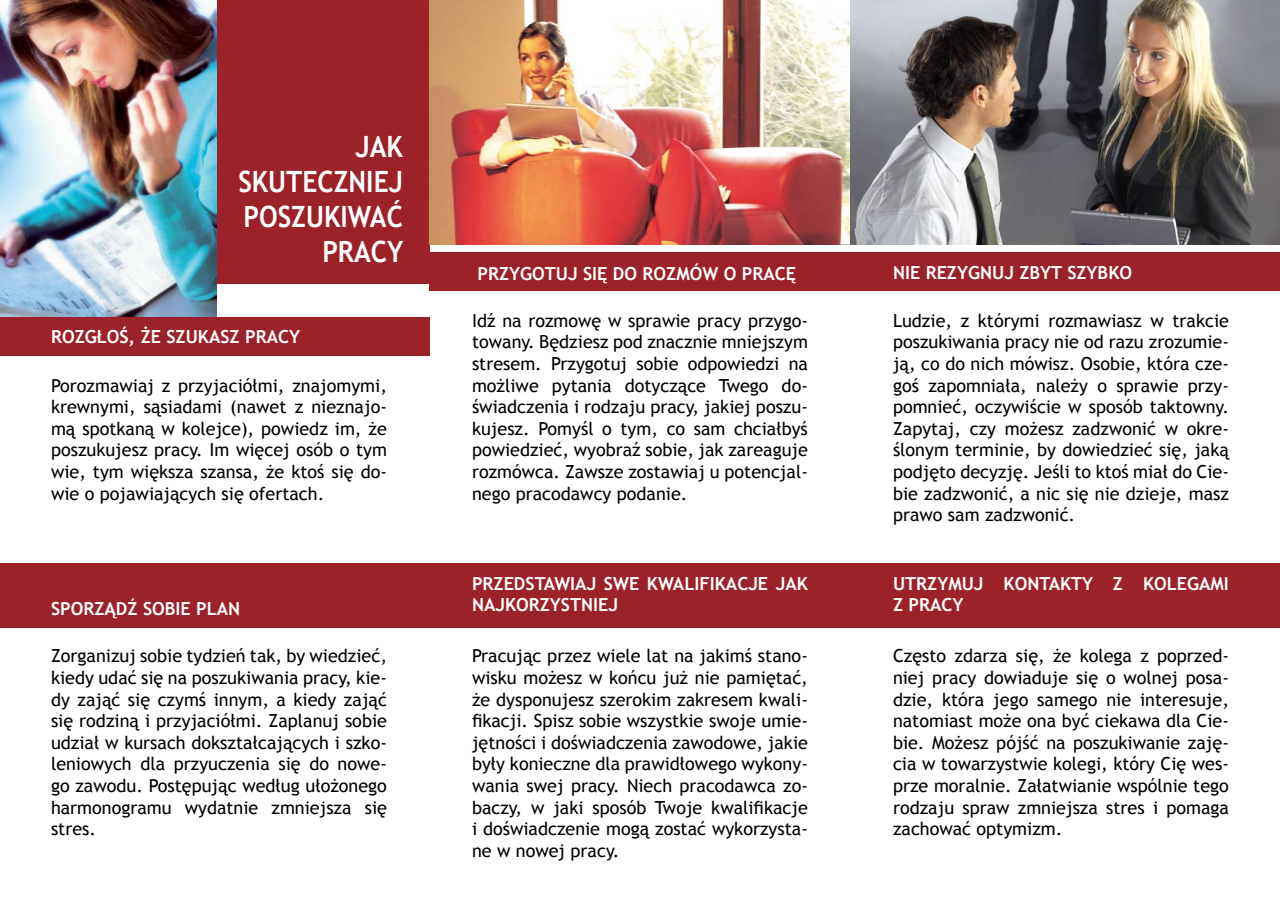
<style>
.page{position:relative;width:1280px;height:910px;background:#fff}
.page>*{position:absolute;margin:0;border:0;box-sizing:border-box;transform-origin:0 0}
.t1{font:700 29.25px/35.2px "Trebuchet MS";color:#fff;text-align:right;scale:.9 1}
.t2{font:18px/21.6px "Trebuchet MS";color:#000;text-align:justify}
.t3{font:700 18px/21.6px "Trebuchet MS";color:#fff}
</style>
<div class="page">
<div style="left:209px;top:0;width:220px;height:283px;background:#9b2228"></div>
<img style="left:0;top:0;width:216px;height:317px">
<div style="left:850px;top:563px;width:430px;height:64px;background:#9b2228"></div>
<div style="left:850px;top:253px;width:430px;height:38px;background:#9b2228"></div>
<div style="left:429px;top:253px;width:421px;height:38px;background:#9b2228"></div>
<div style="left:429px;top:563px;width:421px;height:64px;background:#9b2228"></div>
<div style="left:0;top:563px;width:429px;height:64px;background:#9b2228"></div>
<div style="left:0;top:317px;width:429px;height:38px;background:#9b2228"></div>
<img style="left:429px;top:0;width:851px;height:244px">
<h1 class="t1" style="left:238px;top:129px;width:185px">JAK<br>SKUTECZNIEJ<br>POSZUKIWAĆ<br>PRACY</h1>
<p class="t3" style="left:51px;top:325px;width:251px">ROZGŁOŚ, ŻE SZUKASZ PRACY</p>
<p class="t2" style="left:51px;top:375px;width:337px">Porozmawiaj z przyjaciółmi, znajomymi, krewnymi, sąsiadami (nawet z nieznajo&shy;mą spotkaną w kolejce), powiedz im, że poszukujesz pracy. Im więcej osób o tym wie, tym większa szansa, że ktoś się do&shy;wie o pojawiających się ofertach.</p>
<p class="t3" style="left:51px;top:597px;width:191px">SPORZĄDŹ SOBIE PLAN</p>
<p class="t2" style="left:51px;top:645px;width:337px">Zorganizuj sobie tydzień tak, by wiedzieć, kiedy udać się na poszukiwania pracy, kie&shy;dy zająć się czymś innym, a kiedy zająć się rodziną i przyjaciółmi. Zaplanuj sobie udział w kursach dokształcających i szko&shy;leniowych dla przyuczenia się do nowe&shy;go zawodu. Postępując według ułożonego harmonogramu wydatnie zmniejsza się stres.</p>
<p class="t3" style="left:477px;top:263px;width:320px">PRZYGOTUJ SIĘ DO ROZMÓW O PRACĘ</p>
<p class="t2" style="left:472px;top:310px;width:337px">Idź na rozmowę w sprawie pracy przygo&shy;towany. Będziesz pod znacznie mniejszym stresem. Przygotuj sobie odpowiedzi na możliwe pytania dotyczące Twego do&shy;świadczenia i rodzaju pracy, jakiej poszu&shy;kujesz. Pomyśl o tym, co sam chciałbyś powiedzieć, wyobraź sobie, jak zareaguje rozmówca. Zawsze zostawiaj u potencjal&shy;nego pracodawcy podanie.</p>
<p class="t3" style="left:472px;top:572px;width:337px">PRZEDSTAWIAJ SWE KWALIFIKACJE JAK<br>NAJKORZYSTNIEJ</p>
<p class="t2" style="left:472px;top:645px;width:337px">Pracując przez wiele lat na jakimś stano&shy;wisku możesz w końcu już nie pamiętać, że dysponujesz szerokim zakresem kwali&shy;fikacji. Spisz sobie wszystkie swoje umie&shy;jętności i doświadczenia zawodowe, jakie były konieczne dla prawidłowego wykony&shy;wania swej pracy. Niech pracodawca zo&shy;baczy, w jaki sposób Twoje kwalifikacje i doświadczenie mogą zostać wykorzysta&shy;ne w nowej pracy.</p>
<p class="t3" style="left:893px;top:261px;width:241px">NIE REZYGNUJ ZBYT SZYBKO</p>
<p class="t2" style="left:893px;top:310px;width:337px">Ludzie, z którymi rozmawiasz w trakcie poszukiwania pracy nie od razu zrozumie&shy;ją, co do nich mówisz. Osobie, która cze&shy;goś zapomniała, należy o sprawie przy&shy;pomnieć, oczywiście w sposób taktowny.<br>Zapytaj, czy możesz zadzwonić w okre&shy;ślonym terminie, by dowiedzieć się, jaką podjęto decyzję. Jeśli to ktoś miał do Cie&shy;bie zadzwonić, a nic się nie dzieje, masz prawo sam zadzwonić.</p>
<p class="t3" style="left:893px;top:572px;width:337px">UTRZYMUJ KONTAKTY Z KOLEGAMI<br>Z PRACY</p>
<p class="t2" style="left:893px;top:645px;width:337px">Często zdarza się, że kolega z poprzed&shy;niej pracy dowiaduje się o wolnej posa&shy;dzie, która jego samego nie interesuje, natomiast może ona być ciekawa dla Cie&shy;bie. Możesz pójść na poszukiwanie zaję&shy;cia w towarzystwie kolegi, który Cię wes&shy;prze moralnie. Załatwianie wspólnie tego rodzaju spraw zmniejsza stres i pomaga zachować optymizm.</p>
</div>
